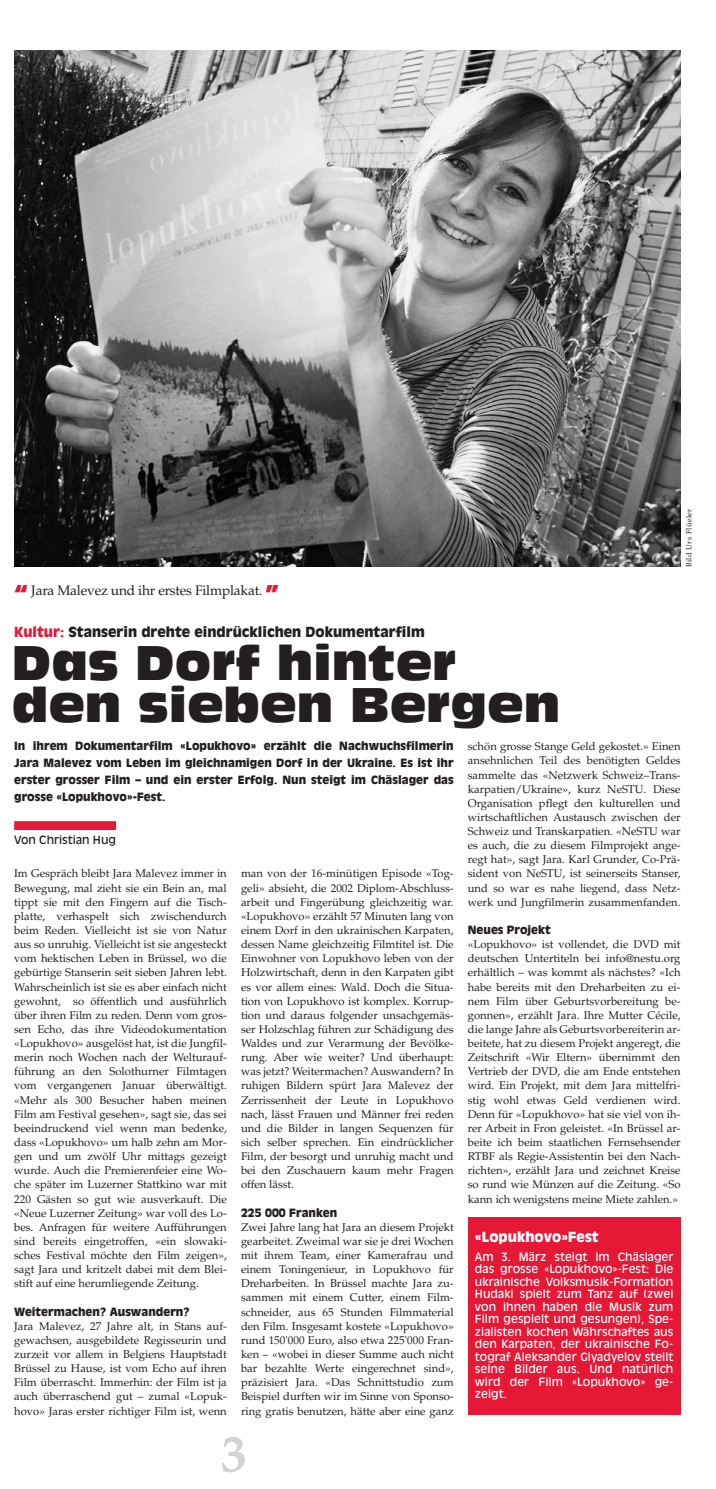
<style>
.page{position:relative;width:716px;height:1489px;background:#fff}
.page>*{position:absolute;margin:0;border:0;box-sizing:border-box;transform-origin:0 0}
.t1{font:700 52.5px "Palatino";color:#d1d2d4}
.t2{font:47.5px/42.5px "Antique Olive Compact";color:#231f20}
.t3{font:900 13.75px "Antique Olive";color:#231f20}
.t4{font:13.75px "Palatino";letter-spacing:-.015em;color:#231f20}
.t5{font:900 13.75px "Antique Olive";color:#fff}
.t6{font:11.25px/14.1px "Palatino";color:#231f20;text-align:justify}
.t7{font:11.25px/12.5px "Antique Olive";color:#fff;text-align:justify}
.t8{font:900 11.25px/16.9px "Antique Olive";color:#231f20;text-align:justify}
.t9{font:11.25px "Antique Olive";color:#231f20}
.t10{font:7.5px "Palatino";letter-spacing:.05em;color:#231f20}
.s1{font-family:"Antique Olive Compact";font-size:23.75px;color:#e51836}
.s2{color:#e51836}
</style>
<div class="page">
<img style="left:14px;top:50px;width:666px;height:516px">
<div style="left:14px;top:821px;width:102px;height:9px;background:#e51836"></div>
<div style="left:468px;top:1216px;width:212px;height:198px;background:#e51836"></div>
<p class="t4" style="left:14px;top:584px;width:267px"><span class="s1">“</span> Jara Malevez und ihr erstes Filmplakat. <span class="s1">”</span></p>
<p class="t10" style="left:686px;top:567px;width:60px;rotate:-90deg">Bild Urs Flüeler</p>
<p class="t3" style="left:14px;top:626px;width:412px"><span class="s2">Kultur:</span> Stanserin drehte eindrücklichen Dokumentarfilm</p>
<h2 class="t2" style="left:12px;top:644px;width:550px">Das Dorf hinter den sieben Bergen</h2>
<p class="t8" style="left:14px;top:738px;width:441px">In ihrem Dokumentarfilm «Lopukhovo» erzählt die Nachwuchsfilmerin Jara Malevez vom Leben im gleichnamigen Dorf in der Ukraine. Es ist ihr erster grosser Film – und ein erster Erfolg. Nun steigt im Chäslager das grosse «Lopukhovo»-Fest.</p>
<p class="t9" style="left:14px;top:835px;width:103px">Von Christian Hug</p>
<p class="t6" style="left:14px;top:867px;width:214px">Im Gespräch bleibt Jara Malevez immer in Bewegung, mal zieht sie ein Bein an, mal tippt sie mit den Fingern auf die Tisch&shy;platte, verhaspelt sich zwischendurch beim Reden. Vielleicht ist sie von Natur aus so unruhig. Vielleicht ist sie angesteckt vom hektischen Leben in Brüssel, wo die gebürtige Stanserin seit sieben Jahren lebt.<br>Wahrscheinlich ist sie es aber einfach nicht gewohnt, so öffentlich und ausführlich über ihren Film zu reden. Denn vom gros&shy;sen Echo, das ihre Videodokumentation «Lopukhovo» ausgelöst hat, ist die Jungfil&shy;merin noch Wochen nach der Welturauf&shy;führung an den Solothurner Filmtagen vom vergangenen Januar überwältigt. «Mehr als 300 Besucher haben meinen Film am Festival gesehen», sagt sie, das sei beeindruckend viel wenn man bedenke, dass «Lopukhovo» um halb zehn am Mor&shy;gen und um zwölf Uhr mittags gezeigt wurde. Auch die Premierenfeier eine Wo&shy;che später im Luzerner Stattkino war mit 220 Gästen so gut wie ausverkauft. Die «Neue Luzerner Zeitung» war voll des Lo&shy;bes. Anfragen für weitere Aufführungen sind bereits eingetroffen, «ein slowaki&shy;sches Festival möchte den Film zeigen», sagt Jara und kritzelt dabei mit dem Blei&shy;stift auf eine herumliegende Zeitung.</p>
<p class="t8" style="left:14px;top:1303px;width:177px">Weitermachen? Auswandern?</p>
<p class="t6" style="left:14px;top:1319px;width:214px">Jara Malevez, 27 Jahre alt, in Stans auf&shy;gewachsen, ausgebildete Regisseurin und zurzeit vor allem in Belgiens Hauptstadt Brüssel zu Hause, ist vom Echo auf ihren Film überrascht. Immerhin: der Film ist ja auch überraschend gut – zumal «Lopuk&shy;hovo» Jaras erster richtiger Film ist, wenn</p>
<p class="t6" style="left:468px;top:740px;width:214px">schön grosse Stange Geld gekostet.» Einen ansehnlichen Teil des benötigten Geldes sammelte das «Netzwerk Schweiz–Trans&shy;karpatien/Ukraine», kurz NeSTU. Diese Organisation pflegt den kulturellen und wirtschaftlichen Austausch zwischen der Schweiz und Transkarpatien. «NeSTU war es auch, die zu diesem Filmprojekt ange&shy;regt hat», sagt Jara. Karl Grunder, Co-Prä&shy;sident von NeSTU, ist seinerseits Stanser, und so war es nahe liegend, dass Netz&shy;werk und Jungfilmerin zusammenfanden.</p>
<p class="t8" style="left:468px;top:922px;width:84px">Neues Projekt</p>
<p class="t6" style="left:468px;top:938px;width:214px">«Lopukhovo» ist vollendet, die DVD mit deutschen Untertiteln bei info@nestu.org erhältlich – was kommt als nächstes? «Ich habe bereits mit den Dreharbeiten zu ei&shy;nem Film über Geburtsvorbereitung be&shy;gonnen», erzählt Jara. Ihre Mutter Cécile, die lange Jahre als Geburtsvorbereiterin ar&shy;beitete, hat zu diesem Projekt angeregt, die Zeitschrift «Wir Eltern» übernimmt den Vertrieb der DVD, die am Ende entstehen wird. Ein Projekt, mit dem Jara mittelfri&shy;stig wohl etwas Geld verdienen wird.<br>Denn für «Lopukhovo» hat sie viel von ih&shy;rer Arbeit in Fron geleistet. «In Brüssel ar&shy;beite ich beim staatlichen Fernsehsender RTBF als Regie-Assistentin bei den Nach&shy;richten», erzählt Jara und zeichnet Kreise so rund wie Münzen auf die Zeitung. «So kann ich wenigstens meine Miete zahlen.»</p>
<p class="t6" style="left:241px;top:867px;width:214px">man von der 16-minütigen Episode «Tog&shy;geli» absieht, die 2002 Diplom-Abschluss&shy;arbeit und Fingerübung gleichzeitig war. «Lopukhovo» erzählt 57 Minuten lang von einem Dorf in den ukrainischen Karpaten, dessen Name gleichzeitig Filmtitel ist. Die Einwohner von Lopukhovo leben von der Holzwirtschaft, denn in den Karpaten gibt es vor allem eines: Wald. Doch die Situa&shy;tion von Lopukhovo ist komplex. Korrup&shy;tion und daraus folgender unsachgemäs&shy;ser Holzschlag führen zur Schädigung des Waldes und zur Verarmung der Bevölke&shy;rung. Aber wie weiter? Und überhaupt: was jetzt? Weitermachen? Auswandern? In ruhigen Bildern spürt Jara Malevez der Zerrissenheit der Leute in Lopukhovo nach, lässt Frauen und Männer frei reden und die Bilder in langen Sequenzen für sich selber sprechen. Ein eindrücklicher Film, der besorgt und unruhig macht und bei den Zuschauern kaum mehr Fragen offen lässt.</p>
<p class="t8" style="left:241px;top:1204px;width:98px">225 000 Franken</p>
<p class="t6" style="left:241px;top:1221px;width:214px">Zwei Jahre lang hat Jara an diesem Projekt gearbeitet. Zweimal war sie je drei Wochen mit ihrem Team, einer Kamerafrau und einem Toningenieur, in Lopukhovo für Dreharbeiten. In Brüssel machte Jara zu&shy;sammen mit einem Cutter, einem Film&shy;schneider, aus 65 Stunden Filmmaterial den Film. Insgesamt kostete «Lopukhovo» rund 150'000 Euro, also etwa 225'000 Fran&shy;ken – «wobei in dieser Summe auch nicht bar bezahlte Werte eingerechnet sind», präzisiert Jara. «Das Schnittstudio zum Beispiel durften wir im Sinne von Sponso&shy;ring gratis benutzen, hätte aber eine ganz</p>
<p class="t5" style="left:475px;top:1231px;width:125px">«Lopukhovo»Fest</p>
<p class="t7" style="left:475px;top:1250px;width:200px">Am 3. März steigt im Chäslager das grosse «Lopukhovo»-Fest: Die ukrainische Volksmusik-Formation Hudaki spielt zum Tanz auf (zwei von ihnen haben die Musik zum Film gespielt und gesungen), Spe&shy;zialisten kochen Währschaftes aus den Karpaten, der ukrainische Fo&shy;tograf Aleksander Glyadyelov stellt seine Bilder aus. Und natürlich wird der Film «Lopukhovo» ge&shy;zeigt.</p>
<h1 class="t1" style="left:221px;top:1433px;width:28px">3</h1>
</div>
